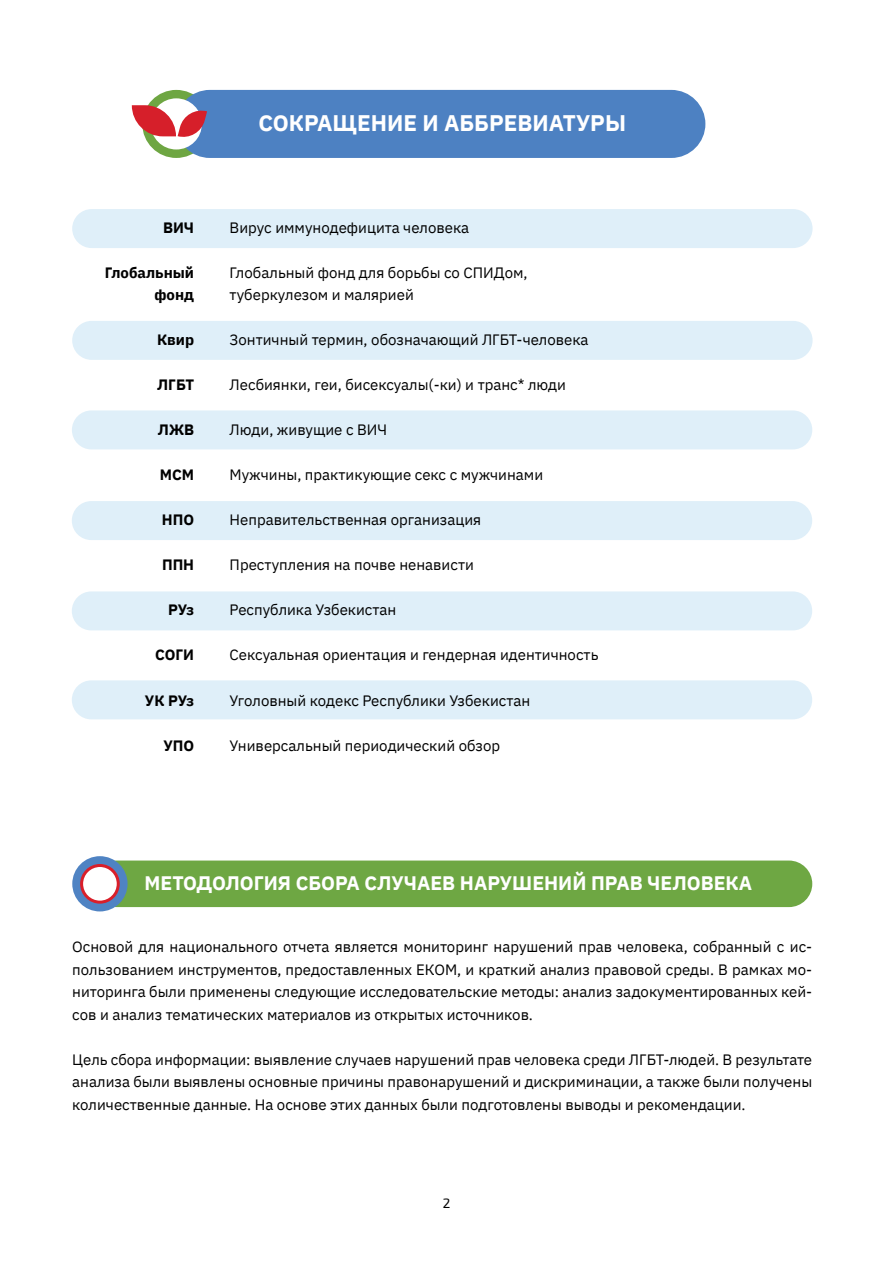
<style>
.page{position:relative;width:893px;height:1263px;background:#fff}
.page>*{position:absolute;margin:0;border:0;box-sizing:border-box;transform-origin:0 0}
.t1{font:700 22.5px "IBM Plex Sans";color:#fff}
.t2{font:700 19.5px "IBM Plex Sans";color:#fff}
.t3{font:15px/22.5px "IBM Plex Sans";color:#000;text-align:justify}
.t4{font:700 15px/22.5px "IBM Plex Sans";color:#000;text-align:right}
.t5{font:13.5px "Exo 2";color:#000}
</style>
<div class="page">
<div style="left:142px;top:90px;width:68px;height:68px;background:#6ea642;border-radius:50%"></div>
<div style="left:176px;top:90px;width:529px;height:68px;background:#4d81c2;border-radius:34px"></div>
<div style="left:151px;top:98px;width:51px;height:51px;background:#fff;border-radius:50%"></div>
<svg style="left:132px;top:105px;width:75px;height:34px"></svg>
<div style="left:93px;top:860px;width:719px;height:47px;background:#6ea743;border-radius:23px"></div>
<div style="left:72px;top:209px;width:741px;height:39px;background:#dfeff9;border-radius:19px"></div>
<div style="left:72px;top:321px;width:741px;height:39px;background:#dfeff9;border-radius:19px"></div>
<div style="left:72px;top:410px;width:740px;height:39px;background:#dfeff9;border-radius:19px"></div>
<div style="left:72px;top:501px;width:740px;height:39px;background:#dfeff9;border-radius:19px"></div>
<div style="left:72px;top:591px;width:740px;height:39px;background:#dfeff9;border-radius:19px"></div>
<div style="left:72px;top:680px;width:740px;height:39px;background:#dfeff9;border-radius:19px"></div>
<div style="left:72px;top:856px;width:56px;height:55px;background:#4f83c3;border-radius:50%"></div>
<div style="left:82px;top:865px;width:36px;height:37px;background:#fff;border-radius:50%"></div>
<div style="left:80px;top:864px;width:40px;height:40px;border:3px solid #d91f2a;border-radius:50%"></div>
<p class="t4" style="left:163px;top:215px;width:33px">ВИЧ</p>
<p class="t4" style="left:105px;top:260px;width:91px">Глобальный фонд</p>
<p class="t4" style="left:157px;top:328px;width:39px">Квир</p>
<p class="t4" style="left:157px;top:373px;width:38px">ЛГБТ</p>
<p class="t4" style="left:158px;top:418px;width:38px">ЛЖВ</p>
<p class="t4" style="left:160px;top:463px;width:36px">МСМ</p>
<p class="t4" style="left:162px;top:508px;width:34px">НПО</p>
<p class="t4" style="left:162px;top:553px;width:34px">ППН</p>
<p class="t4" style="left:168px;top:598px;width:28px">РУз</p>
<p class="t4" style="left:155px;top:643px;width:40px">СОГИ</p>
<p class="t4" style="left:145px;top:688px;width:51px">УК РУз</p>
<p class="t4" style="left:163px;top:733px;width:32px">УПО</p>
<h1 class="t1" style="left:258px;top:105px;width:369px">СОКРАЩЕНИЕ И АББРЕВИАТУРЫ</h1>
<p class="t3" style="left:230px;top:215px;width:241px">Вирус иммунодефицита человека</p>
<p class="t3" style="left:230px;top:260px;width:299px">Глобальный фонд для борьбы со СПИДом, туберкулезом и малярией</p>
<p class="t3" style="left:230px;top:328px;width:360px">Зонтичный термин, обозначающий ЛГБТ-человека</p>
<p class="t3" style="left:230px;top:373px;width:338px">Лесбиянки, геи, бисексуалы(-ки) и транс* люди</p>
<p class="t3" style="left:230px;top:418px;width:159px">Люди, живущие с ВИЧ</p>
<p class="t3" style="left:230px;top:463px;width:315px">Мужчины, практикующие секс с мужчинами</p>
<p class="t3" style="left:230px;top:508px;width:253px">Неправительственная организация</p>
<p class="t3" style="left:230px;top:553px;width:246px">Преступления на почве ненависти</p>
<p class="t3" style="left:230px;top:598px;width:168px">Республика Узбекистан</p>
<p class="t3" style="left:230px;top:643px;width:370px">Сексуальная ориентация и гендерная идентичность</p>
<p class="t3" style="left:230px;top:688px;width:302px">Уголовный кодекс Республики Узбекистан</p>
<p class="t3" style="left:230px;top:733px;width:272px">Универсальный периодический обзор</p>
<h2 class="t2" style="left:145px;top:867px;width:609px">МЕТОДОЛОГИЯ СБОРА СЛУЧАЕВ НАРУШЕНИЙ ПРАВ ЧЕЛОВЕКА</h2>
<p class="t3" style="left:72px;top:935px;width:741px">Основой для национального отчета является мониторинг нарушений прав человека, собранный с ис&shy;пользованием инструментов, предоставленных ЕКОМ, и краткий анализ правовой среды. В рамках мо&shy;ниторинга были применены следующие исследовательские методы: анализ задокументированных кей&shy;сов и анализ тематических материалов из открытых источников.</p>
<p class="t3" style="left:72px;top:1047px;width:741px">Цель сбора информации: выявление случаев нарушений прав человека среди ЛГБТ-людей. В результате анализа были выявлены основные причины правонарушений и дискриминации, а также были получены количественные данные. На основе этих данных были подготовлены выводы и рекомендации.</p>
<p class="t5" style="left:443px;top:1195px;width:9px">2</p>
</div>
